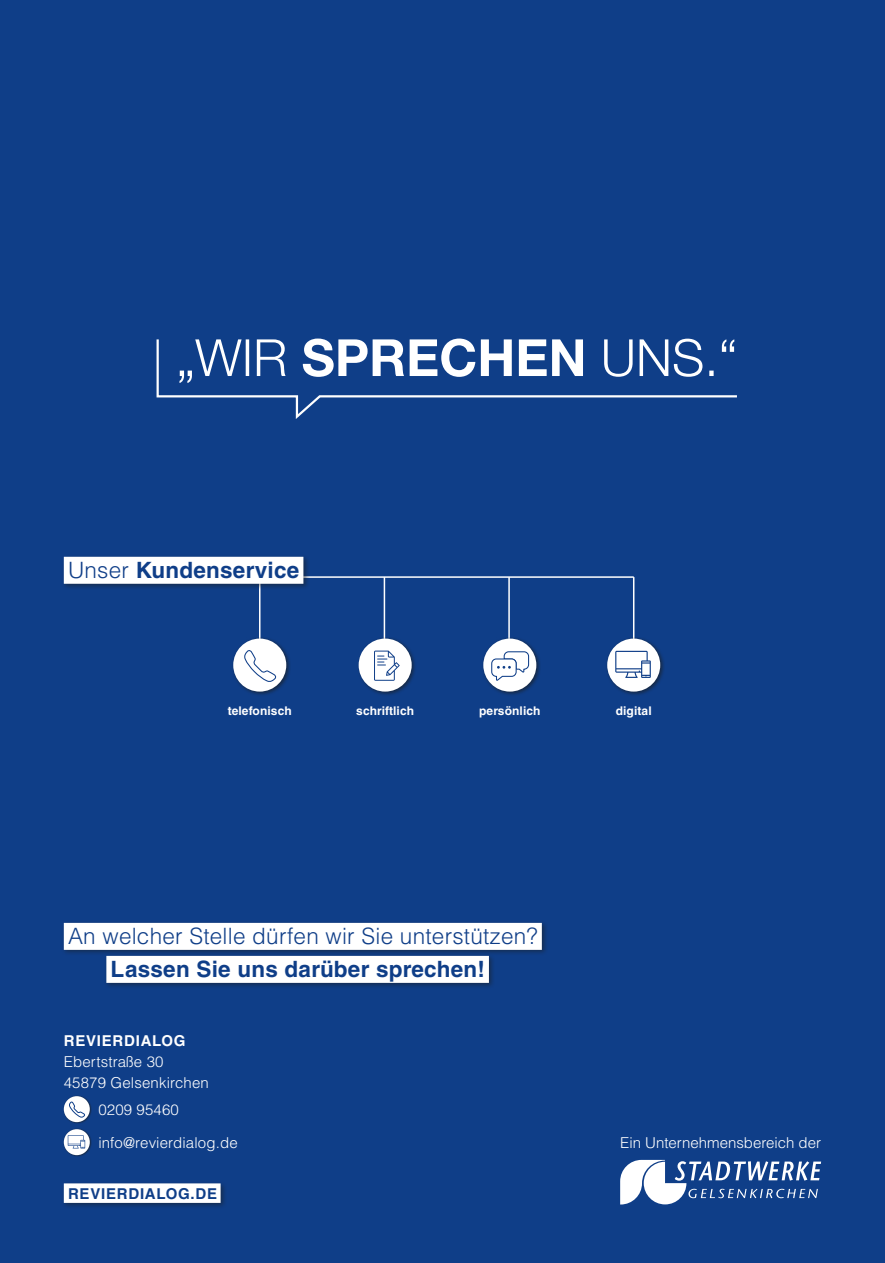
<style>
.page{position:relative;width:885px;height:1263px;background:#fff}
.page>*{position:absolute;margin:0;border:0;box-sizing:border-box;transform-origin:0 0}
.t1{font:700 22.5px "Helvetica LT Std";letter-spacing:.01em;color:#0f3e88}
.t2{font:300 22.5px "Helvetica LT Std";letter-spacing:.01em;color:#0f3e88}
.t3{font:300 15px/21px "Helvetica LT Std";letter-spacing:.01em;color:#fff}
.t4{font:700 15px "Helvetica LT Std";letter-spacing:.05em;color:#0f3e88}
.t5{font:700 15px "Helvetica LT Std";letter-spacing:.05em;color:#fff}
.t6{font:700 12px "Helvetica LT Std";letter-spacing:.01em;color:#fff}
.s1{font-weight:300}
</style>
<div class="page">
<div style="left:0;top:0;width:884px;height:1263px;background:#0f3e88"></div>
<div style="left:63px;top:1095px;width:29px;height:29px;background:#1d1d1b;opacity:.6"></div>
<div style="left:64px;top:1096px;width:26px;height:26px;background:#fff;border-radius:50%"></div>
<svg style="left:69px;top:1101px;width:16px;height:17px"></svg>
<div style="left:63px;top:1128px;width:29px;height:29px;background:#1d1d1b;opacity:.6"></div>
<svg style="left:64px;top:1129px;width:26px;height:26px"></svg>
<svg style="left:68px;top:1135px;width:17px;height:13px"></svg>
<svg style="left:156px;top:338px;width:581px;height:81px"></svg>
<svg style="left:620px;top:1160px;width:201px;height:44px"></svg>
<div style="left:61px;top:920px;width:487px;height:70px;background:#1d1d1b;opacity:.5"></div>
<div style="left:64px;top:923px;width:477px;height:27px;background:#fff"></div>
<div style="left:106px;top:956px;width:383px;height:27px;background:#fff"></div>
<div style="left:61px;top:1181px;width:166px;height:28px;background:#1d1d1b;opacity:.5"></div>
<div style="left:64px;top:1183px;width:156px;height:20px;background:#fff"></div>
<hr style="left:259px;top:577px;width:1px;height:71px;background:#fff">
<hr style="left:633px;top:577px;width:1px;height:71px;background:#fff">
<hr style="left:508px;top:577px;width:1px;height:71px;background:#fff">
<hr style="left:383px;top:577px;width:2px;height:71px;background:#fff">
<hr style="left:260px;top:576px;width:373px;height:2px;background:#fff">
<div style="left:356px;top:637px;width:60px;height:60px;background:#1d1d1b;opacity:.6"></div>
<div style="left:358px;top:639px;width:53px;height:53px;background:#fff;border-radius:50%"></div>
<div style="left:481px;top:637px;width:60px;height:60px;background:#1d1d1b;opacity:.6"></div>
<div style="left:483px;top:639px;width:53px;height:53px;background:#fff;border-radius:50%"></div>
<div style="left:61px;top:554px;width:249px;height:36px;background:#1d1d1b;opacity:.5"></div>
<div style="left:64px;top:557px;width:239px;height:27px;background:#fff"></div>
<svg style="left:491px;top:651px;width:38px;height:30px"></svg>
<div style="left:231px;top:637px;width:60px;height:60px;background:#1d1d1b;opacity:.6"></div>
<div style="left:233px;top:639px;width:53px;height:53px;background:#fff;border-radius:50%"></div>
<svg style="left:244px;top:650px;width:33px;height:32px"></svg>
<div style="left:605px;top:637px;width:60px;height:60px;background:#1d1d1b;opacity:.6"></div>
<div style="left:607px;top:639px;width:53px;height:53px;background:#fff;border-radius:50%"></div>
<svg style="left:615px;top:651px;width:35px;height:27px"></svg>
<svg style="left:374px;top:651px;width:25px;height:30px"></svg>
<h1 class="t1" style="left:68px;top:556px;width:233px"><span class="s1">Unser</span> Kundenservice</h1>
<p class="t6" style="left:228px;top:703px;width:66px">telefonisch</p>
<p class="t6" style="left:356px;top:703px;width:59px">schriftlich</p>
<p class="t6" style="left:479px;top:703px;width:63px">persönlich</p>
<p class="t6" style="left:615px;top:703px;width:38px">digital</p>
<h1 class="t2" style="left:68px;top:922px;width:471px">An welcher Stelle dürfen wir Sie unterstützen?</h1>
<h1 class="t1" style="left:111px;top:955px;width:376px">Lassen Sie uns darüber sprechen!</h1>
<p class="t5" style="left:64px;top:1031px;width:123px">REVIERDIALOG</p>
<p class="t3" style="left:64px;top:1051px;width:147px">Ebertstraße 30<br>45879 Gelsenkirchen</p>
<p class="t3" style="left:98px;top:1099px;width:82px">0209 95460</p>
<p class="t3" style="left:98px;top:1132px;width:141px">info@revierdialog.de</p>
<p class="t3" style="left:620px;top:1132px;width:202px">Ein Unternehmensbereich der</p>
<p class="t4" style="left:68px;top:1185px;width:150px">REVIERDIALOG.DE</p>
</div>
